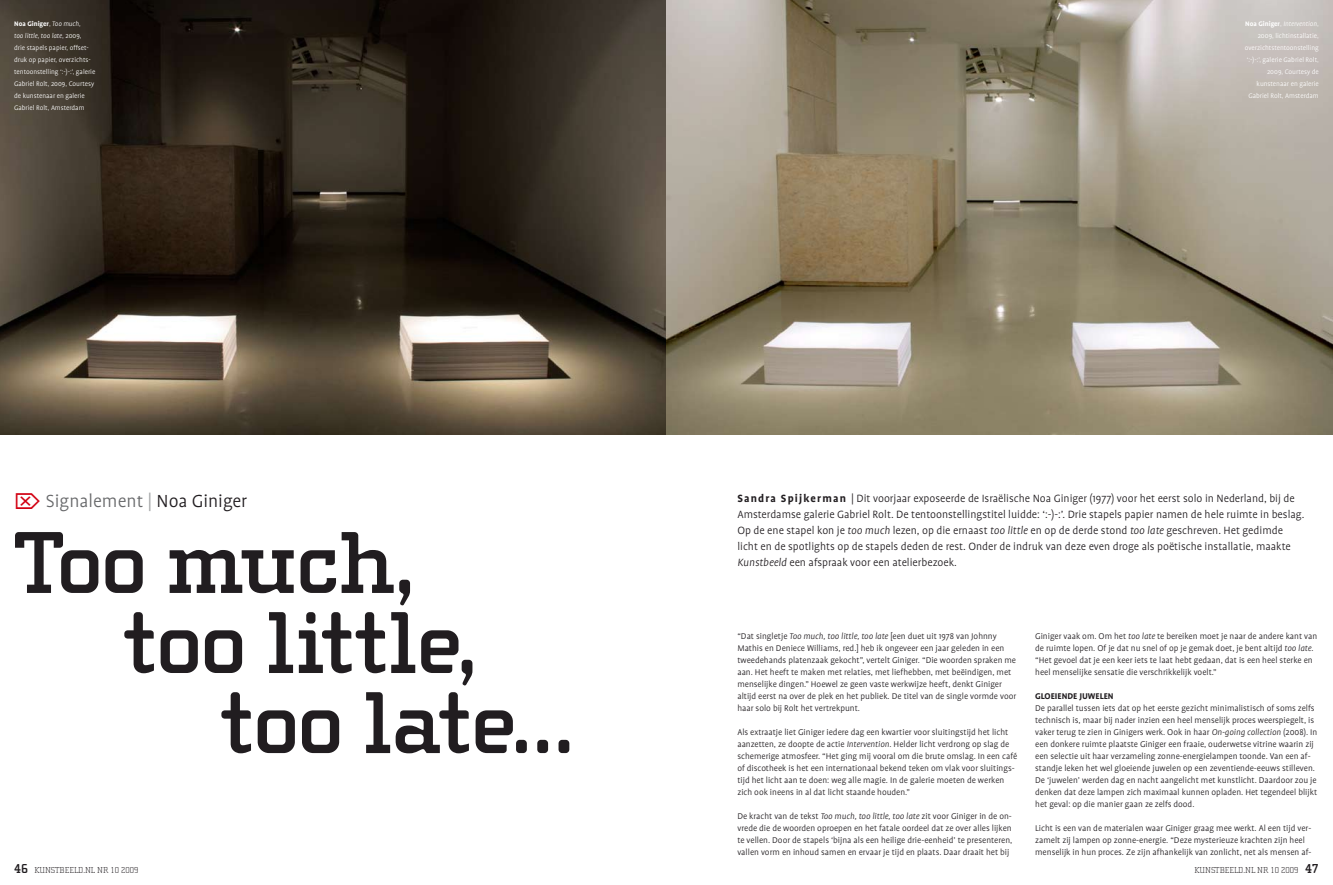
<style>
.page{position:relative;width:1333px;height:885px;background:#fff}
.page>*{position:absolute;margin:0;border:0;box-sizing:border-box;transform-origin:0 0}
.t1{font:700 90px "Cholla Slab";letter-spacing:-.045em;color:#211d20}
.t2{font:300 20px "Profile";color:#67686a}
.t3{font:300 12px/16px "Profile";color:#211d20}
.t4{font:300 9.5px/12px "Profile";color:#211d20}
.t5{font:700 9.5px "Profile";color:#211d20}
.t6{font:100 8.9px "Cholla Slab";color:#211d20}
.t7{font:300 7.5px/12px "Profile";color:#fff}
.s1{font-weight:700}
.s2{font-style:italic}
.s3{color:#a2a4a5}
.s4{color:#211d20}
.s5{font-weight:700;font-size:13.3px}
</style>
<div class="page">
<img style="left:0;top:0;width:1332px;height:434px">
<p class="t7" style="left:14px;top:18px;width:83px"><span class="s1">Noa Giniger</span>, <span class="s2">Too much,<br>too little, too late</span>, 2009,<br>drie stapels papier, offset&shy;druk op papier, overzichts&shy;tentoonstelling ‘:-)-:’, galerie<br>Gabriel Rolt, 2009, Courtesy de kunstenaar en galerie<br>Gabriel Rolt, Amsterdam</p>
<p class="t7" style="left:1244px;top:18px;width:75px;text-align:right"><span class="s1">Noa Giniger</span>, <span class="s2">Intervention</span>,<br>2009, lichtinstallatie, overzichtstentoonstelling ‘:-)-:’, galerie Gabriel Rolt,<br>2009, Courtesy de kunstenaar en galerie<br>Gabriel Rolt, Amsterdam</p>
<h2 class="t2" style="left:46px;top:490px;width:203px">Signalement <span class="s3">|</span> <span class="s4">Noa Giniger</span></h2>
<p class="t3" style="left:737px;top:490px;width:568px"><span class="s1">Sandra Spijkerman</span> | Dit voorjaar exposeerde de Israëlische Noa Giniger (1977) voor het eerst solo in Nederland, bij de Amsterdamse galerie Gabriel Rolt. De tentoonstellingstitel luidde: ‘:-)-:’. Drie stapels papier namen de hele ruimte in beslag.<br>Op de ene stapel kon je <span class="s2">too much</span> lezen, op die ernaast <span class="s2">too little</span> en op de derde stond <span class="s2">too late</span> geschreven. Het gedimde licht en de spotlights op de stapels deden de rest. Onder de indruk van deze even droge als poëtische installatie, maakte <span class="s2">Kunstbeeld</span> een afspraak voor een atelierbezoek.</p>
<h1 class="t1" style="left:15px;top:513px;width:401px">Too much,</h1>
<h1 class="t1" style="left:124px;top:593px;width:355px">too little,</h1>
<h1 class="t1" style="left:221px;top:673px;width:355px">too late...</h1>
<p class="t4" style="left:737px;top:629px;width:280px">“Dat singletje <span class="s2">Too much, too little, too late</span> [een duet uit 1978 van Johnny Mathis en Deniece Williams, red.] heb ik ongeveer een jaar geleden in een tweedehands platenzaak gekocht”, vertelt Giniger. “Die woorden spraken me aan. Het heeft te maken met relaties, met liefhebben, met beëindigen, met menselijke dingen.” Hoewel ze geen vaste werkwijze heeft, denkt Giniger altijd eerst na over de plek en het publiek. De titel van de single vormde voor haar solo bij Rolt het vertrekpunt.</p>
<p class="t4" style="left:737px;top:725px;width:281px">Als extraatje liet Giniger iedere dag een kwartier voor sluitingstijd het licht aanzetten, ze doopte de actie <span class="s2">Intervention</span>. Helder licht verdrong op slag de schemerige atmosfeer. “Het ging mij vooral om die brute omslag. In een café of discotheek is het een internationaal bekend teken om vlak voor sluitings&shy;tijd het licht aan te doen: weg alle magie. In de galerie moeten de werken zich ook ineens in al dat licht staande houden.”</p>
<p class="t4" style="left:737px;top:809px;width:276px;text-align:justify">De kracht van de tekst <span class="s2">Too much, too little, too late</span> zit voor Giniger in de on&shy;vrede die de woorden oproepen en het fatale oordeel dat ze over alles lijken te vellen. Door de stapels ‘bijna als een heilige drie-eenheid’ te presenteren, vallen vorm en inhoud samen en ervaar je tijd en plaats. Daar draait het bij</p>
<p class="t4" style="left:1035px;top:629px;width:283px">Giniger vaak om. Om het <span class="s2">too late</span> te bereiken moet je naar de andere kant van de ruimte lopen. Of je dat nu snel of op je gemak doet, je bent altijd <span class="s2">too late</span>. “Het gevoel dat je een keer iets te laat hebt gedaan, dat is een heel sterke en heel menselijke sensatie die verschrikkelijk voelt.”</p>
<p class="t5" style="left:1035px;top:690px;width:80px">Gloeiende juwelen</p>
<p class="t4" style="left:1035px;top:701px;width:284px">De parallel tussen iets dat op het eerste gezicht minimalistisch of soms zelfs technisch is, maar bij nader inzien een heel menselijk proces weerspiegelt, is vaker terug te zien in Ginigers werk. Ook in haar <span class="s2">On-going collection</span> (2008). In een donkere ruimte plaatste Giniger een fraaie, ouderwetse vitrine waarin zij een selectie uit haar verzameling zonne-energielampen toonde. Van een af&shy;standje leken het wel gloeiende juwelen op een zeventiende-eeuws stilleven.<br>De ‘juwelen’ werden dag en nacht aangelicht met kunstlicht. Daardoor zou je denken dat deze lampen zich maximaal kunnen opladen. Het tegendeel blijkt het geval: op die manier gaan ze zelfs dood.</p>
<p class="t4" style="left:1035px;top:821px;width:278px">Licht is een van de materialen waar Giniger graag mee werkt. Al een tijd ver&shy;zamelt zij lampen op zonne-energie. “Deze mysterieuze krachten zijn heel menselijk in hun proces. Ze zijn afhankelijk van zonlicht, net als mensen af-</p>
<p class="t6" style="left:14px;top:864px;width:126px"><span class="s5">46</span> KUNSTBEELD.NL NR 10 2009</p>
<p class="t6" style="left:1194px;top:864px;width:126px">KUNSTBEELD.NL NR 10 2009 <span class="s5">47</span></p>
</div>
